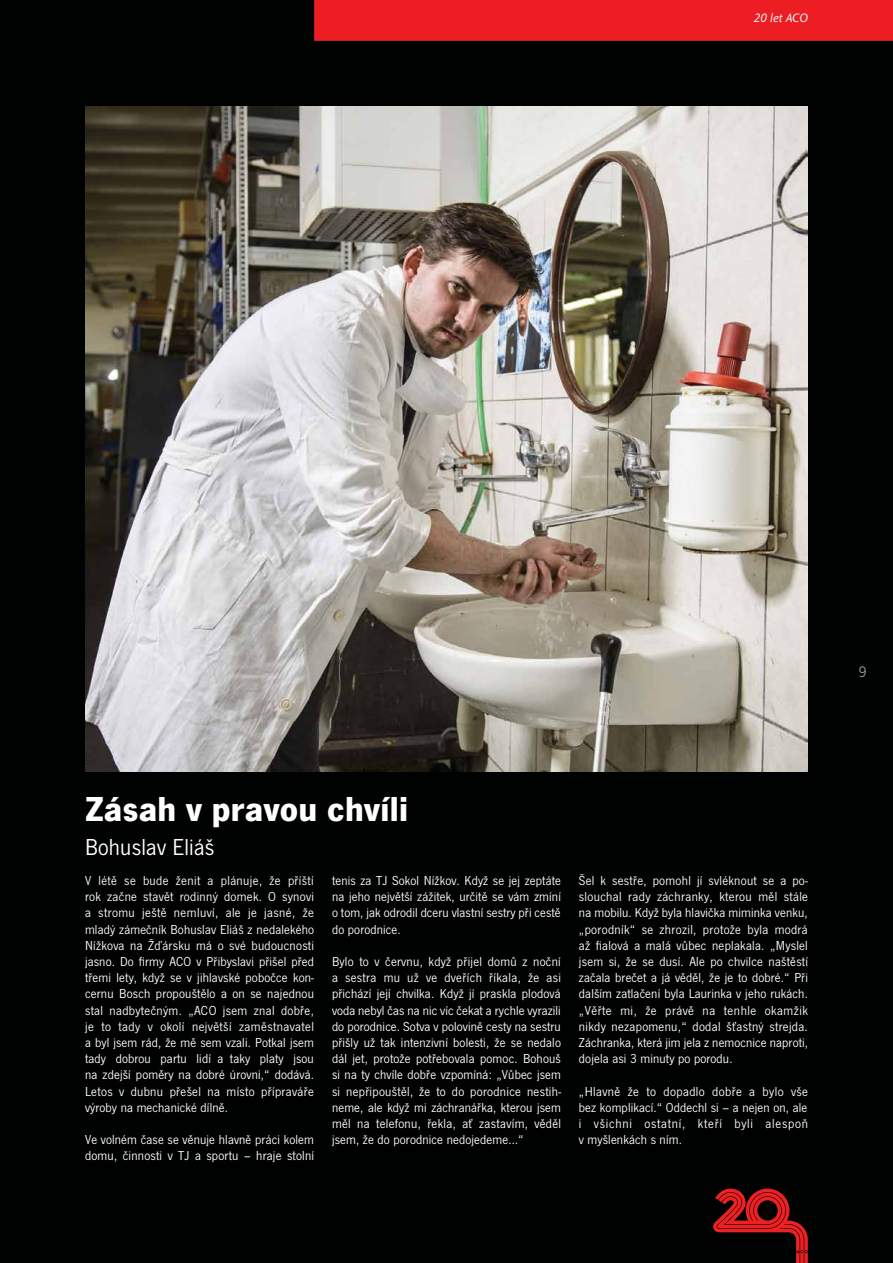
<style>
.page{position:relative;width:893px;height:1263px;background:#000101}
.page>*{position:absolute;margin:0;border:0;box-sizing:border-box;transform-origin:0 0}
.t1{font:700 36px "News Gothic TOT";letter-spacing:.01em;color:#fff}
.t2{font:24px "News Gothic TOT";letter-spacing:.01em;color:#fff}
.t3{font:13.5px/16.2px "News Gothic TOT";letter-spacing:.01em;color:#fff;text-align:justify}
.t4{font:13.5px "News Gothic";color:#939598}
.t5{font:italic 500 12px "Stone Sans ITC Pro";color:#fff}
</style>
<div class="page">
<img style="left:85px;top:106px;width:722px;height:666px">
<svg style="left:713px;top:1188px;width:95px;height:75px;background:#540c0d"></svg>
<p class="t5" style="left:754px;top:10px;width:56px">20 let ACO</p>
<h1 class="t1" style="left:85px;top:787px;width:325px">Zásah v pravou chvíli</h1>
<h2 class="t2" style="left:85px;top:834px;width:131px">Bohuslav Eliáš</h2>
<p class="t3" style="left:85px;top:873px;width:231px">V létě se bude ženit a plánuje, že příští rok začne stavět rodinný domek. O synovi a stromu ještě nemluví, ale je jasné, že mladý zámečník Bohuslav Eliáš z nedalekého Nížkova na Žďársku má o své budoucnosti jasno. Do firmy ACO v Přibyslavi přišel před třemi lety, když se v jihlavské pobočce kon&shy;cernu Bosch propouštělo a on se najednou stal nadbytečným. „ACO jsem znal dobře, je to tady v okolí největší zaměstnavatel a byl jsem rád, že mě sem vzali. Potkal jsem tady dobrou partu lidí a taky platy jsou na zdejší poměry na dobré úrovni,“ dodává.<br>Letos v dubnu přešel na místo přípraváře výroby na mechanické dílně.</p>
<p class="t3" style="left:85px;top:1132px;width:231px">Ve volném čase se věnuje hlavně práci kolem domu, činnosti v TJ a sportu – hraje stolní</p>
<p class="t3" style="left:332px;top:873px;width:230px">tenis za TJ Sokol Nížkov. Když se jej zeptáte na jeho největší zážitek, určitě se vám zmíní o tom, jak odrodil dceru vlastní sestry při cestě do porodnice.</p>
<p class="t3" style="left:332px;top:954px;width:231px">Bylo to v červnu, když přijel domů z noční a sestra mu už ve dveřích říkala, že asi přichází její chvilka. Když jí praskla plodová voda nebyl čas na nic víc čekat a rychle vyrazili do porodnice. Sotva v polovině cesty na sestru přišly už tak intenzivní bolesti, že se nedalo dál jet, protože potřebovala pomoc. Bohouš si na ty chvíle dobře vzpomíná: „Vůbec jsem si nepřipouštěl, že to do porodnice nestih&shy;neme, ale když mi záchranářka, kterou jsem měl na telefonu, řekla, ať zastavím, věděl jsem, že do porodnice nedojedeme…“</p>
<p class="t3" style="left:579px;top:873px;width:231px">Šel k sestře, pomohl jí svléknout se a po&shy;slouchal rady záchranky, kterou měl stále na mobilu. Když byla hlavička miminka venku, „porodník“ se zhrozil, protože byla modrá až fialová a malá vůbec neplakala. „Myslel jsem si, že se dusí. Ale po chvilce naštěstí začala brečet a já věděl, že je to dobré.“ Při dalším zatlačení byla Laurinka v jeho rukách. „Věřte mi, že právě na tenhle okamžik nikdy nezapomenu,“ dodal šťastný strejda.<br>Záchranka, která jim jela z nemocnice naproti, dojela asi 3 minuty po porodu.</p>
<p class="t3" style="left:579px;top:1083px;width:231px">„Hlavně že to dopadlo dobře a bylo vše bez komplikací.“ Oddechl si – a nejen on, ale i všichni ostatní, kteří byli alespoň v myšlenkách s ním.</p>
<p class="t4" style="left:859px;top:663px;width:9px">9</p>
</div>
